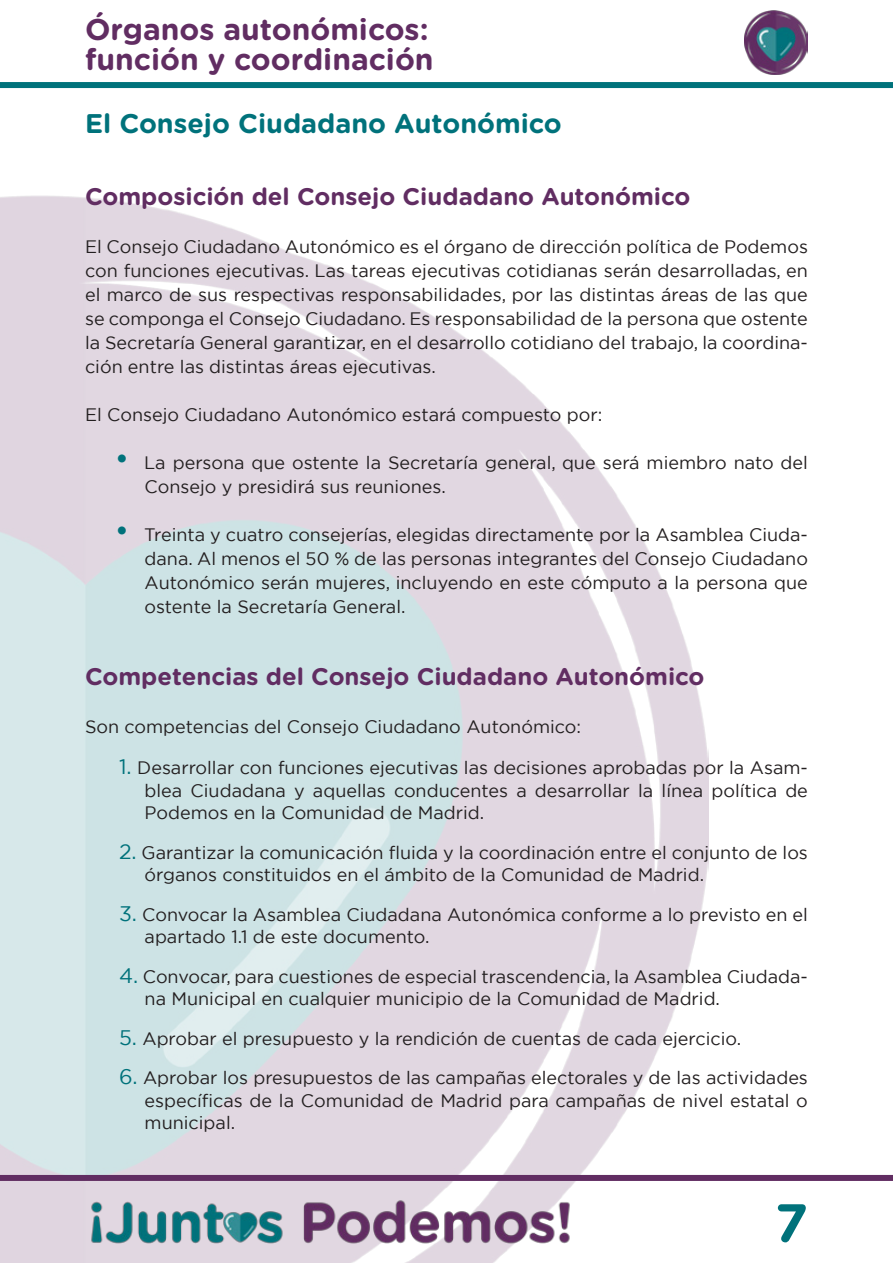
<style>
.page{position:relative;width:893px;height:1263px;background:#fff}
.page>*{position:absolute;margin:0;border:0;box-sizing:border-box;transform-origin:0 0}
.t1{font:700 54px "Gotham Rounded";color:#00727b}
.t2{font:700 30px/30px "Gotham Rounded";color:#612d62}
._01_TITULO{font:700 27px "Gotham Rounded";color:#00727b}
._02_SUBTITULO{font:700 24px "Gotham Rounded";color:#612d62}
._05_PÁRRAFO{font:18px/24px "Gotham";color:#231f20;text-align:justify}
._08_LISTA_NUMEROS{font:18px/22.5px "Gotham";color:#231f20}
.s1{font-size:30px;color:#00727b}
.s2{font-size:21px;color:#00727b}
</style>
<div class="page">
<img style="left:0;top:195px;width:709px;height:1068px">
<div style="left:0;top:82px;width:893px;height:6px;background:#00727b"></div>
<div style="left:0;top:1175px;width:893px;height:6px;background:#612d62"></div>
<img style="left:744px;top:11px;width:64px;height:64px">
<img style="left:85px;top:1195px;width:490px;height:52px">
<h2 class="t2" style="left:85px;top:13px;width:350px">Órganos autonómicos: función y coordinación</h2>
<p class="_01_TITULO" style="left:85px;top:104px;width:478px">El Consejo Ciudadano Autonómico</p>
<p class="_02_SUBTITULO" style="left:85px;top:179px;width:607px">Composición del Consejo Ciudadano Autonómico</p>
<p class="_05_PÁRRAFO" style="left:85px;top:234px;width:724px">El Consejo Ciudadano Autonómico es el órgano de dirección política de Podemos con funciones ejecutivas. Las tareas ejecutivas cotidianas serán desarrolladas, en el marco de sus respectivas responsabilidades, por las distintas áreas de las que se componga el Consejo Ciudadano. Es responsabilidad de la persona que ostente la Secretaría General garantizar, en el desarrollo cotidiano del trabajo, la coordina&shy;ción entre las distintas áreas ejecutivas.</p>
<p class="_05_PÁRRAFO" style="left:85px;top:402px;width:519px">El Consejo Ciudadano Autonómico estará compuesto por:</p>
<p class="_05_PÁRRAFO" style="left:145px;top:450px;width:665px;text-indent:-30px"><span class="s1">•</span> La persona que ostente la Secretaría general, que será miembro nato del<br>Consejo y presidirá sus reuniones.</p>
<p class="_05_PÁRRAFO" style="left:145px;top:522px;width:665px;text-indent:-30px"><span class="s1">•</span> Treinta y cuatro consejerías, elegidas directamente por la Asamblea Ciuda&shy;dana. Al menos el 50 % de las personas integrantes del Consejo Ciudadano Autonómico serán mujeres, incluyendo en este cómputo a la persona que ostente la Secretaría General.</p>
<p class="_02_SUBTITULO" style="left:85px;top:659px;width:621px">Competencias del Consejo Ciudadano Autonómico</p>
<p class="_05_PÁRRAFO" style="left:85px;top:714px;width:498px">Son competencias del Consejo Ciudadano Autonómico:</p>
<p class="_08_LISTA_NUMEROS" style="left:145px;top:756px;width:665px;text-align:justify;text-indent:-26px"><span class="s2">1.</span> Desarrollar con funciones ejecutivas las decisiones aprobadas por la Asam&shy;blea Ciudadana y aquellas conducentes a desarrollar la línea política de Podemos en la Comunidad de Madrid.</p>
<p class="_08_LISTA_NUMEROS" style="left:145px;top:841px;width:665px;text-indent:-26px"><span class="s2">2.</span> Garantizar la comunicación fluida y la coordinación entre el conjunto de los órganos constituidos en el ámbito de la Comunidad de Madrid.</p>
<p class="_08_LISTA_NUMEROS" style="left:145px;top:903px;width:665px;text-indent:-26px"><span class="s2">3.</span> Convocar la Asamblea Ciudadana Autonómica conforme a lo previsto en el apartado 1.1 de este documento.</p>
<p class="_08_LISTA_NUMEROS" style="left:145px;top:965px;width:665px;text-indent:-26px"><span class="s2">4.</span> Convocar, para cuestiones de especial trascendencia, la Asamblea Ciudada&shy;na Municipal en cualquier municipio de la Comunidad de Madrid.</p>
<p class="_08_LISTA_NUMEROS" style="left:119px;top:1027px;width:624px"><span class="s2">5.</span> Aprobar el presupuesto y la rendición de cuentas de cada ejercicio.</p>
<p class="_08_LISTA_NUMEROS" style="left:145px;top:1066px;width:665px;text-align:justify;text-indent:-26px"><span class="s2">6.</span> Aprobar los presupuestos de las campañas electorales y de las actividades específicas de la Comunidad de Madrid para campañas de nivel estatal o municipal.</p>
<h1 class="t1" style="left:774px;top:1183px;width:35px">7</h1>
</div>
